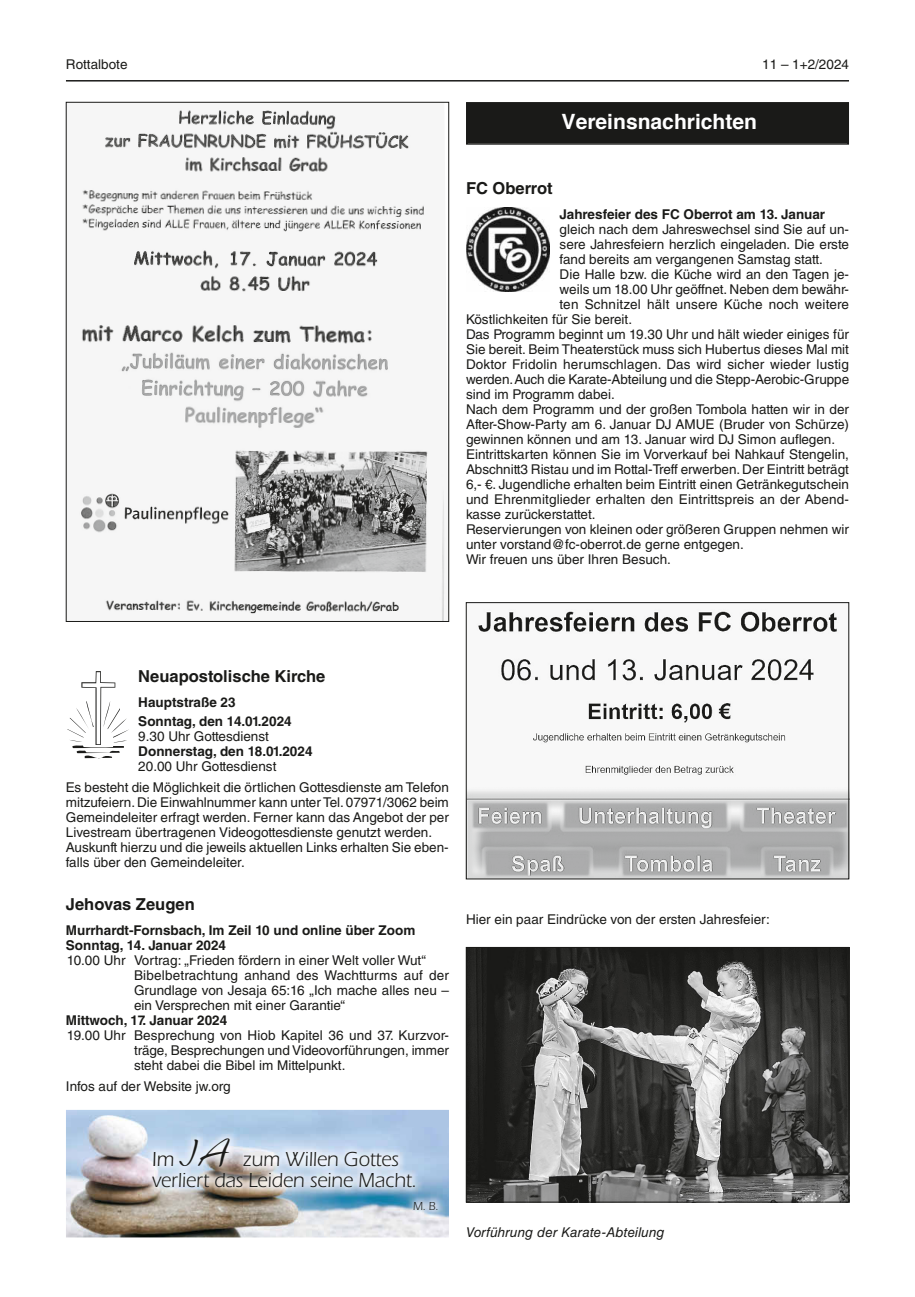
<style>
.page{position:relative;width:915px;height:1297px;background:#fff}
.page>*{position:absolute;margin:0;border:0;box-sizing:border-box;transform-origin:0 0}
.t1{font:21px/21px "Ennis";letter-spacing:-.005em;color:#1a1a18}
.t2{font:700 21px "Helvetica";color:#fff}
.t3{font:700 16.5px "Helvetica LT Std";color:#1a1a18}
.t4{font:13.5px/15px "Helvetica LT Std";color:#1a1a18}
.t5{font:700 13.5px/19.8px "Helvetica LT Std";color:#1a1a18}
.t6{font:italic 13.5px "Helvetica LT Std";letter-spacing:.005em;color:#1a1a18}
.t7{font:12px "Ennis";color:#1a1a18}
.s1{font-family:"Challenger Std";font-size:39px}
</style>
<div class="page">
<hr style="left:66px;top:80px;width:782px;height:2px;background:#1a1a18">
<img style="left:79px;top:110px;width:366px;height:510px">
<svg style="left:67px;top:671px;width:62px;height:88px"></svg>
<div style="left:467px;top:104px;width:380px;height:39px;background:#1a1a18"></div>
<div style="left:466px;top:102px;width:382px;height:43px;border:2px solid #1a1a18"></div>
<img style="left:468px;top:610px;width:378px;height:267px">
<div style="left:466px;top:602px;width:382px;height:277px;border:1px solid #1a1a18"></div>
<img style="left:468px;top:949px;width:378px;height:251px">
<div style="left:466px;top:947px;width:382px;height:255px;border:1px solid #1a1a18"></div>
<img style="left:466px;top:208px;width:83px;height:83px">
<img style="left:66px;top:1110px;width:383px;height:127px">
<img style="left:143px;top:1128px;width:303px;height:91px">
<p class="t4" style="left:66px;top:57px;width:63px">Rottalbote</p>
<p class="t4" style="left:762px;top:57px;width:88px">11 – 1+2/2024</p>
<h1 class="t2" style="left:561px;top:105px;width:197px">Vereinsnachrichten</h1>
<p class="t3" style="left:466px;top:178px;width:88px">FC Oberrot</p>
<p class="t5" style="left:559px;top:205px;width:267px">Jahresfeier des FC Oberrot am 13. Januar</p>
<p class="t4" style="left:559px;top:222px;width:291px">gleich nach dem Jahreswechsel sind Sie auf un-</p>
<p class="t4" style="left:559px;top:237px;width:291px">sere Jahresfeiern herzlich eingeladen. Die erste</p>
<p class="t4" style="left:559px;top:252px;width:265px">fand bereits am vergangenen Samstag statt.</p>
<p class="t4" style="left:559px;top:267px;width:291px">Die Halle bzw. die Küche wird an den Tagen je-</p>
<p class="t4" style="left:559px;top:282px;width:291px">weils um 18.00 Uhr geöffnet. Neben dem bewähr-</p>
<p class="t4" style="left:559px;top:297px;width:291px">ten Schnitzel hält unsere Küche noch weitere</p>
<p class="t4" style="left:466px;top:312px;width:167px">Köstlichkeiten für Sie bereit.</p>
<p class="t4" style="left:466px;top:327px;width:384px">Das Programm beginnt um 19.30 Uhr und hält wieder einiges für</p>
<p class="t4" style="left:466px;top:342px;width:384px">Sie bereit. Beim Theaterstück muss sich Hubertus dieses Mal mit</p>
<p class="t4" style="left:466px;top:357px;width:384px">Doktor Fridolin herumschlagen. Das wird sicher wieder lustig</p>
<p class="t4" style="left:466px;top:372px;width:384px">werden. Auch die Karate-Abteilung und die Stepp-Aerobic-Gruppe</p>
<p class="t4" style="left:466px;top:387px;width:150px">sind im Programm dabei.</p>
<p class="t4" style="left:466px;top:402px;width:384px">Nach dem Programm und der großen Tombola hatten wir in der</p>
<p class="t4" style="left:466px;top:417px;width:384px">After-Show-Party am 6. Januar DJ AMUE (Bruder von Schürze)</p>
<p class="t4" style="left:466px;top:432px;width:370px">gewinnen können und am 13. Januar wird DJ Simon auflegen.</p>
<p class="t4" style="left:466px;top:447px;width:384px">Eintrittskarten können Sie im Vorverkauf bei Nahkauf Stengelin,</p>
<p class="t4" style="left:466px;top:462px;width:384px">Abschnitt3 Ristau und im Rottal-Treff erwerben. Der Eintritt beträgt</p>
<p class="t4" style="left:466px;top:477px;width:384px">6,- €. Jugendliche erhalten beim Eintritt einen Getränkegutschein</p>
<p class="t4" style="left:466px;top:492px;width:384px">und Ehrenmitglieder erhalten den Eintrittspreis an der Abend-</p>
<p class="t4" style="left:466px;top:507px;width:131px">kasse zurückerstattet.</p>
<p class="t4" style="left:466px;top:522px;width:384px">Reservierungen von kleinen oder größeren Gruppen nehmen wir</p>
<p class="t4" style="left:466px;top:537px;width:279px">unter vorstand@fc-oberrot.de gerne entgegen.</p>
<p class="t4" style="left:466px;top:552px;width:206px">Wir freuen uns über Ihren Besuch.</p>
<p class="t3" style="left:138px;top:666px;width:188px">Neuapostolische Kirche</p>
<p class="t5" style="left:138px;top:692px;width:155px">Hauptstraße 23<br>Sonntag, den 14.01.2024</p>
<p class="t4" style="left:138px;top:729px;width:132px">9.30 Uhr Gottesdienst</p>
<p class="t5" style="left:138px;top:742px;width:176px">Donnerstag, den 18.01.2024</p>
<p class="t4" style="left:66px;top:756px;width:384px;line-height:20.2px;text-indent:72px">20.00 Uhr Gottesdienst<br>Es besteht die Möglichkeit die örtlichen Gottesdienste am Telefon</p>
<p class="t4" style="left:66px;top:794px;width:384px">mitzufeiern. Die Einwahlnummer kann unter Tel. 07971/3062 beim Gemeindeleiter erfragt werden. Ferner kann das Angebot der per Livestream übertragenen Videogottesdienste genutzt werden.<br>Auskunft hierzu und die jeweils aktuellen Links erhalten Sie eben&shy;falls über den Gemeindeleiter.</p>
<p class="t3" style="left:66px;top:894px;width:130px">Jehovas Zeugen</p>
<p class="t5" style="left:66px;top:922px;width:351px;line-height:15px">Murrhardt-Fornsbach, Im Zeil 10 und online über Zoom<br>Sonntag, 14. Januar 2024</p>
<p class="t4" style="left:134px;top:952px;width:316px;text-indent:-67px">10.00 Uhr Vortrag: „Frieden fördern in einer Welt voller Wut“ Bibelbetrachtung anhand des Wachtturms auf der Grundlage von Jesaja 65:16 „Ich mache alles neu – ein Versprechen mit einer Garantie“</p>
<p class="t5" style="left:66px;top:1010px;width:163px">Mittwoch, 17. Januar 2024</p>
<p class="t4" style="left:134px;top:1027px;width:316px;text-align:justify;text-indent:-67px">19.00 Uhr Besprechung von Hiob Kapitel 36 und 37. Kurzvor&shy;träge, Besprechungen und Videovorführungen, immer steht dabei die Bibel im Mittelpunkt.</p>
<p class="t4" style="left:66px;top:1078px;width:166px">Infos auf der Website jw.org</p>
<h1 class="t1" style="left:152px;top:1148px;width:265px">Im <span class="s1">JA</span> zum Willen Gottes verliert das Leiden seine Macht.</h1>
<p class="t7" style="left:413px;top:1199px;width:27px">M. B.</p>
<p class="t4" style="left:466px;top:912px;width:305px">Hier ein paar Eindrücke von der ersten Jahresfeier:</p>
<p class="t6" style="left:466px;top:1225px;width:200px">Vorführung der Karate-Abteilung</p>
</div>
